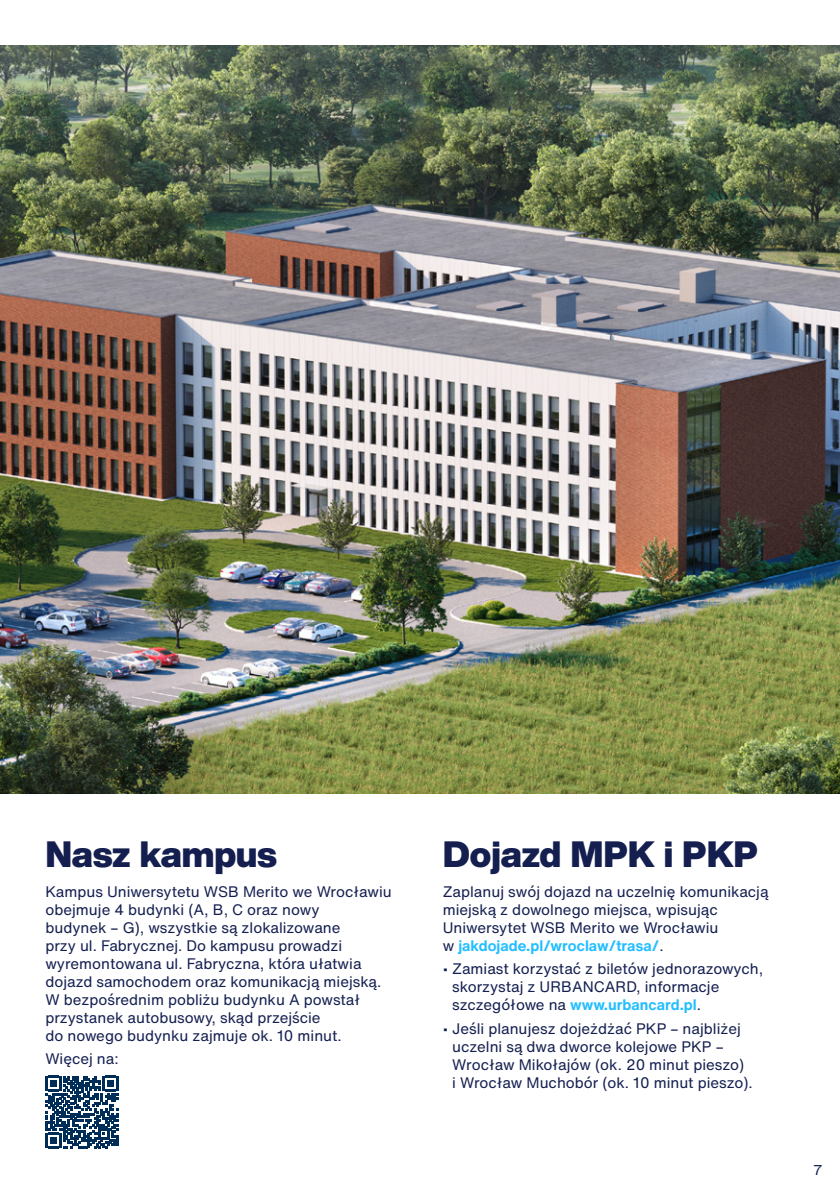
<style>
.page{position:relative;width:840px;height:1191px;background:#fff}
.page>*{position:absolute;margin:0;border:0;box-sizing:border-box;transform-origin:0 0}
.nagłówek{font:900 36px "Helvetica Now Display";color:#141f50}
.t1{font:15px/18px "Helvetica Now Text";color:#141f50}
.t2{font:14px "Helvetica Now Text";color:#141f50}
.s1{font-weight:700;color:#23beff}
</style>
<div class="page">
<svg style="left:46px;top:1075px;width:72px;height:73px"></svg>
<img style="left:0;top:45px;width:839px;height:749px">
<p class="nagłówek" style="left:45px;top:830px;width:233px">Nasz kampus</p>
<p class="t1" style="left:45px;top:882px;width:348px">Kampus Uniwersytetu WSB Merito we Wrocławiu obejmuje 4 budynki (A, B, C oraz nowy<br>budynek – G), wszystkie są zlokalizowane<br>przy ul. Fabrycznej. Do kampusu prowadzi wyremontowana ul. Fabryczna, która ułatwia dojazd samochodem oraz komunikacją miejską.<br>W bezpośrednim pobliżu budynku A powstał przystanek autobusowy, skąd przejście<br>do nowego budynku zajmuje ok. 10 minut.</p>
<p class="t1" style="left:45px;top:1050px;width:75px">Więcej na:</p>
<p class="nagłówek" style="left:442px;top:830px;width:316px">Dojazd MPK i PKP</p>
<p class="t1" style="left:442px;top:882px;width:327px">Zaplanuj swój dojazd na uczelnię komunikacją miejską z dowolnego miejsca, wpisując Uniwersytet WSB Merito we Wrocławiu<br>w <span class="s1">jakdojade.pl/wroclaw/trasa/</span>.</p>
<p class="t1" style="left:452px;top:960px;width:312px;text-indent:-10px">• Zamiast korzystać z biletów jednorazowych, skorzystaj z URBANCARD, informacje szczegółowe na <span class="s1">www.urbancard.pl</span>.</p>
<p class="t1" style="left:452px;top:1019px;width:302px;text-indent:-10px">• Jeśli planujesz dojeżdżać PKP – najbliżej uczelni są dwa dworce kolejowe PKP – Wrocław Mikołajów (ok. 20 minut pieszo)<br>i Wrocław Muchobór (ok. 10 minut pieszo).</p>
<p class="t2" style="left:812px;top:1160px;width:10px">7</p>
</div>
